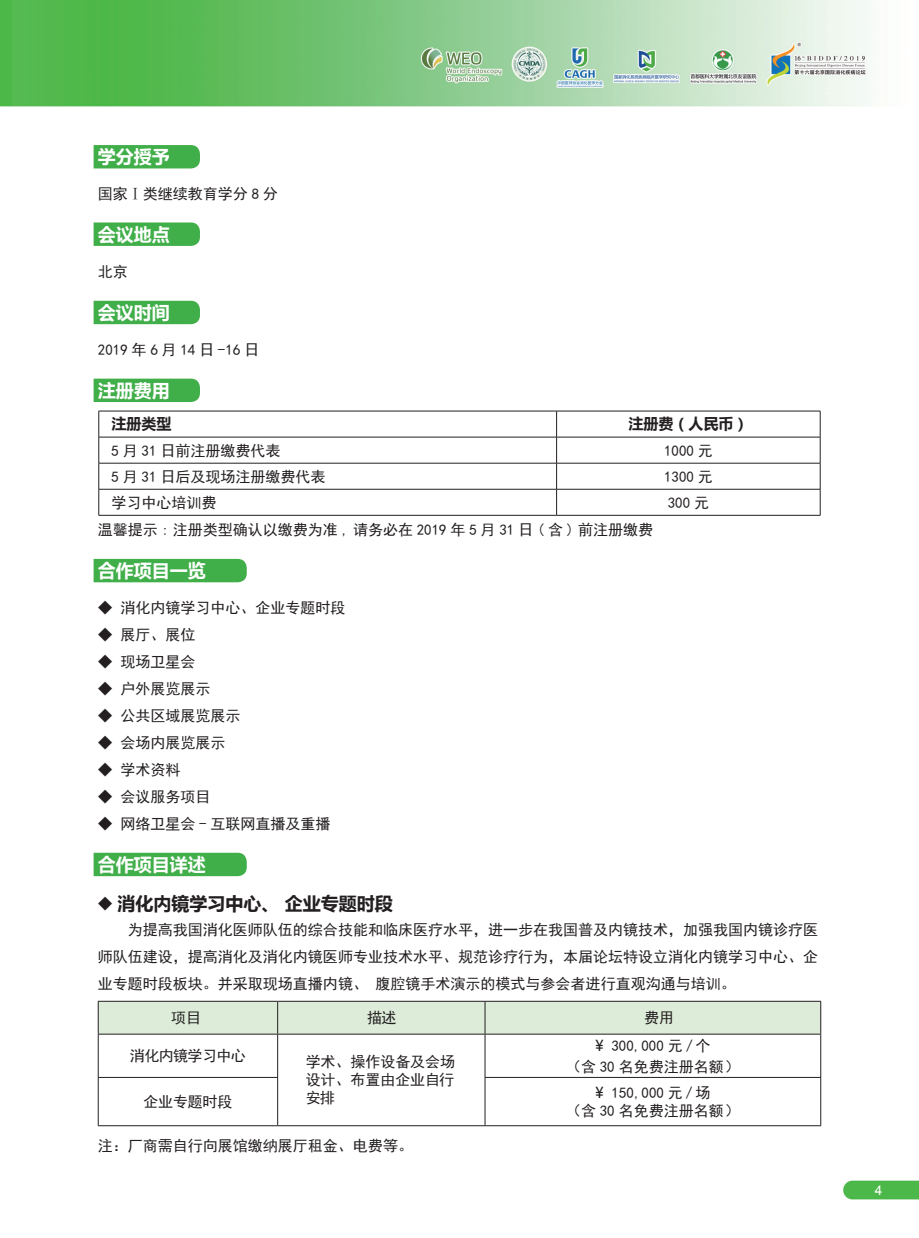
<style>
.page{position:relative;width:919px;height:1238px;background:#fff}
.page>*{position:absolute;margin:0;border:0;box-sizing:border-box;transform-origin:0 0}
.t1{font:700 18px "Microsoft Ya Hei";color:#fff}
.t2{font:700 18px "Microsoft Ya Hei";color:#231f20}
.t3{font:15px/18px "Sim Hei";color:#231f20;text-align:justify}
.t4{font:15px "Sim Hei";letter-spacing:.25em;color:#231f20}
.t5{font:700 15px "Microsoft Ya Hei";color:#231f20}
.t6{font:15px "Sim Hei";letter-spacing:-.04em;color:#231f20}
.t7{font:13.5px "Arial";color:#fff}
.s1{font-family:"Sim Sun"}
.s2{font-family:"Sim Hei";font-weight:400;font-size:15px}
.s3{font-family:"Microsoft Ya Hei"}
</style>
<div class="page">
<img style="left:0;top:1px;width:918px;height:1199px">
<div style="left:94px;top:145px;width:106px;height:23px;background:#40ae49"></div>
<svg style="left:94px;top:222px;width:106px;height:24px;background:#47b14f"></svg>
<div style="left:94px;top:301px;width:106px;height:23px;background:#40ae49"></div>
<div style="left:94px;top:378px;width:106px;height:24px;background:#40ae49"></div>
<div style="left:94px;top:559px;width:153px;height:23px;background:#40ae49"></div>
<div style="left:94px;top:852px;width:153px;height:24px;background:#40ae49"></div>
<div style="left:99px;top:1001px;width:721px;height:32px;background:#ddecd9"></div>
<hr style="left:98px;top:1000px;width:179px;height:1px;background:#231f20">
<hr style="left:98px;top:1001px;width:1px;height:32px;background:#231f20">
<hr style="left:277px;top:1000px;width:208px;height:1px;background:#231f20">
<hr style="left:277px;top:1001px;width:1px;height:32px;background:#231f20">
<hr style="left:485px;top:1000px;width:336px;height:1px;background:#231f20">
<hr style="left:484px;top:1001px;width:1px;height:32px;background:#231f20">
<hr style="left:820px;top:1001px;width:1px;height:32px;background:#231f20">
<hr style="left:98px;top:1033px;width:179px;height:1px;background:#231f20">
<hr style="left:98px;top:1034px;width:1px;height:42px;background:#231f20">
<hr style="left:277px;top:1033px;width:208px;height:1px;background:#231f20">
<hr style="left:277px;top:1034px;width:1px;height:42px;background:#231f20">
<hr style="left:277px;top:1125px;width:208px;height:1px;background:#231f20">
<hr style="left:485px;top:1033px;width:336px;height:1px;background:#231f20">
<hr style="left:484px;top:1034px;width:1px;height:42px;background:#231f20">
<hr style="left:820px;top:1034px;width:1px;height:42px;background:#231f20">
<hr style="left:98px;top:1076px;width:180px;height:1px;background:#231f20">
<hr style="left:98px;top:1077px;width:1px;height:48px;background:#231f20">
<hr style="left:277px;top:1077px;width:1px;height:48px;background:#231f20">
<hr style="left:98px;top:1125px;width:179px;height:1px;background:#231f20">
<hr style="left:484px;top:1076px;width:337px;height:1px;background:#231f20">
<hr style="left:484px;top:1077px;width:1px;height:48px;background:#231f20">
<hr style="left:820px;top:1077px;width:1px;height:48px;background:#231f20">
<hr style="left:485px;top:1125px;width:336px;height:1px;background:#231f20">
<hr style="left:99px;top:411px;width:457px;height:1px;background:#231f20">
<hr style="left:556px;top:411px;width:264px;height:1px;background:#231f20">
<hr style="left:99px;top:437px;width:457px;height:1px;background:#231f20">
<hr style="left:556px;top:437px;width:264px;height:1px;background:#231f20">
<hr style="left:99px;top:463px;width:457px;height:1px;background:#231f20">
<hr style="left:556px;top:463px;width:264px;height:1px;background:#231f20">
<hr style="left:99px;top:489px;width:457px;height:1px;background:#231f20">
<svg style="left:98px;top:411px;width:1px;height:104px"></svg>
<hr style="left:556px;top:489px;width:264px;height:1px;background:#231f20">
<svg style="left:556px;top:411px;width:1px;height:104px"></svg>
<svg style="left:819px;top:411px;width:1px;height:104px"></svg>
<hr style="left:99px;top:515px;width:457px;height:1px;background:#231f20">
<hr style="left:556px;top:515px;width:264px;height:1px;background:#231f20">
<p class="t1" style="left:98px;top:144px;width:73px">学分授予</p>
<p class="t3" style="left:98px;top:185px;width:181px">国家<span class="s1">Ⅰ</span>类继续教育学分 8 分</p>
<p class="t1" style="left:98px;top:222px;width:73px">会议地点</p>
<p class="t3" style="left:98px;top:263px;width:31px">北京</p>
<p class="t1" style="left:98px;top:300px;width:73px">会议时间</p>
<p class="t4" style="left:98px;top:342px;width:163px">2019年6月14日-16日</p>
<p class="t1" style="left:98px;top:378px;width:73px">注册费用</p>
<p class="t5" style="left:111px;top:413px;width:61px">注册类型</p>
<p class="t5" style="left:628px;top:413px;width:121px">注册费（人民币）</p>
<p class="t3" style="left:111px;top:441px;width:170px">5 月 31 日前注册缴费代表</p>
<p class="t3" style="left:664px;top:441px;width:50px">1000 元</p>
<p class="t3" style="left:111px;top:467px;width:215px">5 月 31 日后及现场注册缴费代表</p>
<p class="t3" style="left:664px;top:467px;width:50px">1300 元</p>
<p class="t3" style="left:111px;top:493px;width:106px">学习中心培训费</p>
<p class="t3" style="left:667px;top:493px;width:43px">300 元</p>
<p class="t3" style="left:98px;top:521px;width:556px">温馨提示 : 注册类型确认以缴费为准 , 请务必在 2019 年 5 月 31 日 ( 含 ) 前注册缴费</p>
<p class="t1" style="left:98px;top:558px;width:109px">合作项目一览</p>
<p class="t3" style="left:98px;top:599px;width:249px">◆ 消化内镜学习中心、企业专题时段</p>
<p class="t3" style="left:98px;top:626px;width:99px">◆ 展厅、展位</p>
<p class="t3" style="left:98px;top:653px;width:99px">◆ 现场卫星会</p>
<p class="t3" style="left:98px;top:680px;width:114px">◆ 户外展览展示</p>
<p class="t3" style="left:98px;top:707px;width:144px">◆ 公共区域展览展示</p>
<p class="t3" style="left:98px;top:734px;width:129px">◆ 会场内展览展示</p>
<p class="t3" style="left:98px;top:761px;width:84px">◆ 学术资料</p>
<p class="t3" style="left:98px;top:788px;width:114px">◆ 会议服务项目</p>
<p class="t3" style="left:98px;top:815px;width:234px">◆ 网络卫星会 - 互联网直播及重播</p>
<p class="t1" style="left:98px;top:852px;width:109px">合作项目详述</p>
<p class="t2" style="left:98px;top:891px;width:296px"><span class="s2">◆</span> 消化内镜学习中心、 企业专题时段</p>
<p class="t3" style="left:98px;top:915px;width:721px;line-height:27px;text-indent:30px">为提高我国消化医师队伍的综合技能和临床医疗水平，进一步在我国普及内镜技术，加强我国内镜诊疗医师队伍建设，提高消化及消化内镜医师专业技术水平、规范诊疗行为，本届论坛特设立消化内镜学习中心、企业专题时段板块。并采取现场直播内镜、 腹腔镜手术演示的模式与参会者进行直观沟通与培训。</p>
<p class="t3" style="left:171px;top:1008px;width:32px">项目</p>
<p class="t3" style="left:367px;top:1008px;width:31px">描述</p>
<p class="t3" style="left:644px;top:1008px;width:31px">费用</p>
<p class="t6" style="left:130px;top:1048px;width:118px">消化内镜学习中心</p>
<p class="t3" style="left:305px;top:1052px;width:151px">学术、操作设备及会场设计、布置由企业自行安排</p>
<p class="t3" style="left:566px;top:1034px;width:175px;line-height:21.1px;text-align:center"><span class="s3">¥</span> 300,000 元／个<br>（含 30 名免费注册名额）</p>
<p class="t3" style="left:143px;top:1092px;width:90px">企业专题时段</p>
<p class="t3" style="left:566px;top:1083px;width:175px;text-align:center"><span class="s3">¥</span> 150,000 元／场<br>（含 30 名免费注册名额）</p>
<p class="t3" style="left:98px;top:1136px;width:316px">注：厂商需自行向展馆缴纳展厅租金、电费等。</p>
<p class="t7" style="left:874px;top:1181px;width:9px">4</p>
</div>
